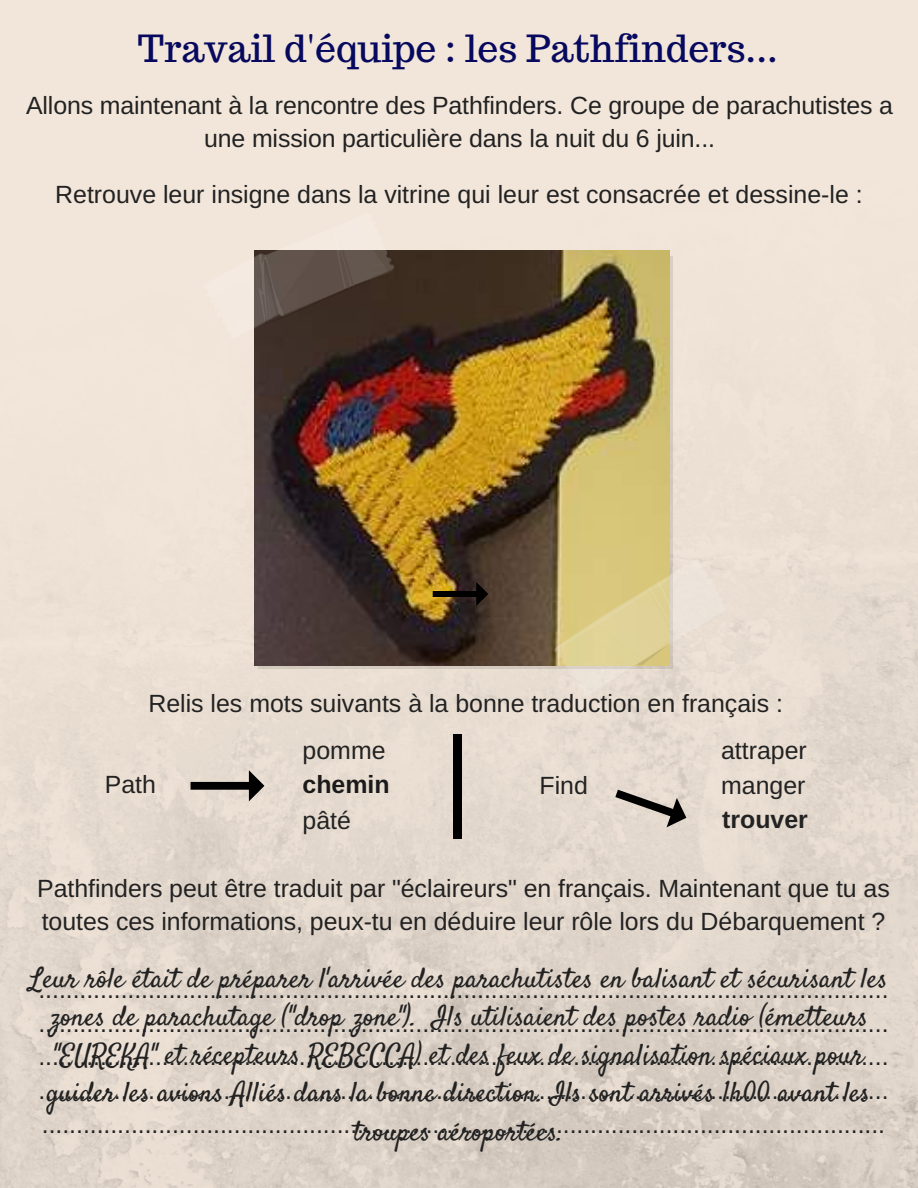
<style>
.page{position:relative;width:918px;height:1188px;background:#fff}
.page>*{position:absolute;margin:0;border:0;box-sizing:border-box;transform-origin:0 0}
.t1{font:37.35px "Trocchi";color:#07095e}
.t2{font:28.05px/38.2px "Satisfy";color:#222;text-align:center}
.t3{font:24.9px/33.8px "Arimo";color:#222;text-align:center}
.t4{font:700 24.9px "Arimo";color:#222}
.t5{font:700 24.9px "Arimo";color:#1a1a1a}
</style>
<div class="page">
<img style="left:0;top:0;width:918px;height:1188px">
<img style="left:255px;top:250px;width:414px;height:415px">
<svg style="left:203px;top:213px;width:193px;height:126px"></svg>
<svg style="left:554px;top:554px;width:173px;height:142px"></svg>
<div style="left:453px;top:734px;width:9px;height:105px;background:#000"></div>
<svg style="left:433px;top:582px;width:55px;height:24px"></svg>
<svg style="left:191px;top:770px;width:73px;height:31px"></svg>
<svg style="left:611px;top:779px;width:81px;height:53px"></svg>
<h1 class="t1" style="left:138px;top:24px;width:641px">Travail d'équipe : les Pathfinders...</h1>
<p class="t3" style="left:26px;top:88px;width:869px">Allons maintenant à la rencontre des Pathfinders. Ce groupe de parachutistes a une mission particulière dans la nuit du 6 juin...</p>
<p class="t3" style="left:55px;top:177px;width:809px">Retrouve leur insigne dans la vitrine qui leur est consacrée et dessine-le :</p>
<p class="t3" style="left:148px;top:687px;width:636px">Relis les mots suivants à la bonne traduction en français :</p>
<p class="t3" style="left:303px;top:734px;width:84px">pomme</p>
<p class="t5" style="left:303px;top:771px;width:89px">chemin</p>
<p class="t3" style="left:303px;top:804px;width:50px">pâté</p>
<p class="t3" style="left:105px;top:768px;width:53px">Path</p>
<p class="t3" style="left:539px;top:769px;width:50px">Find</p>
<p class="t3" style="left:721px;top:734px;width:87px">attraper</p>
<p class="t3" style="left:721px;top:769px;width:86px">manger</p>
<p class="t4" style="left:722px;top:805px;width:87px">trouver</p>
<p class="t3" style="left:37px;top:871px;width:854px;text-align:left">Pathfinders peut être traduit par "éclaireurs" en français. Maintenant que tu as toutes ces informations, peux-tu en déduire leur rôle lors du Débarquement ?</p>
<p class="t2" style="left:29px;top:961px;width:860px">Leur rôle était de préparer l'arrivée des parachutistes en balisant et sécurisant les zones de parachutage ("drop zone"). Ils utilisaient des postes radio (émetteurs "EUREKA" et récepteurs REBECCA) et des feux de signalisation spéciaux pour guider les avions Alliés dans la bonne direction. Ils sont arrivés 1h00 avant les troupes aéroportées.</p>
<p class="t3" style="left:38px;top:972px;width:852px;text-align:justify">............................................................................................................................ ............................................................................................................................ ............................................................................................................................ ............................................................................................................................ ...........................................................................................................................</p>
</div>
